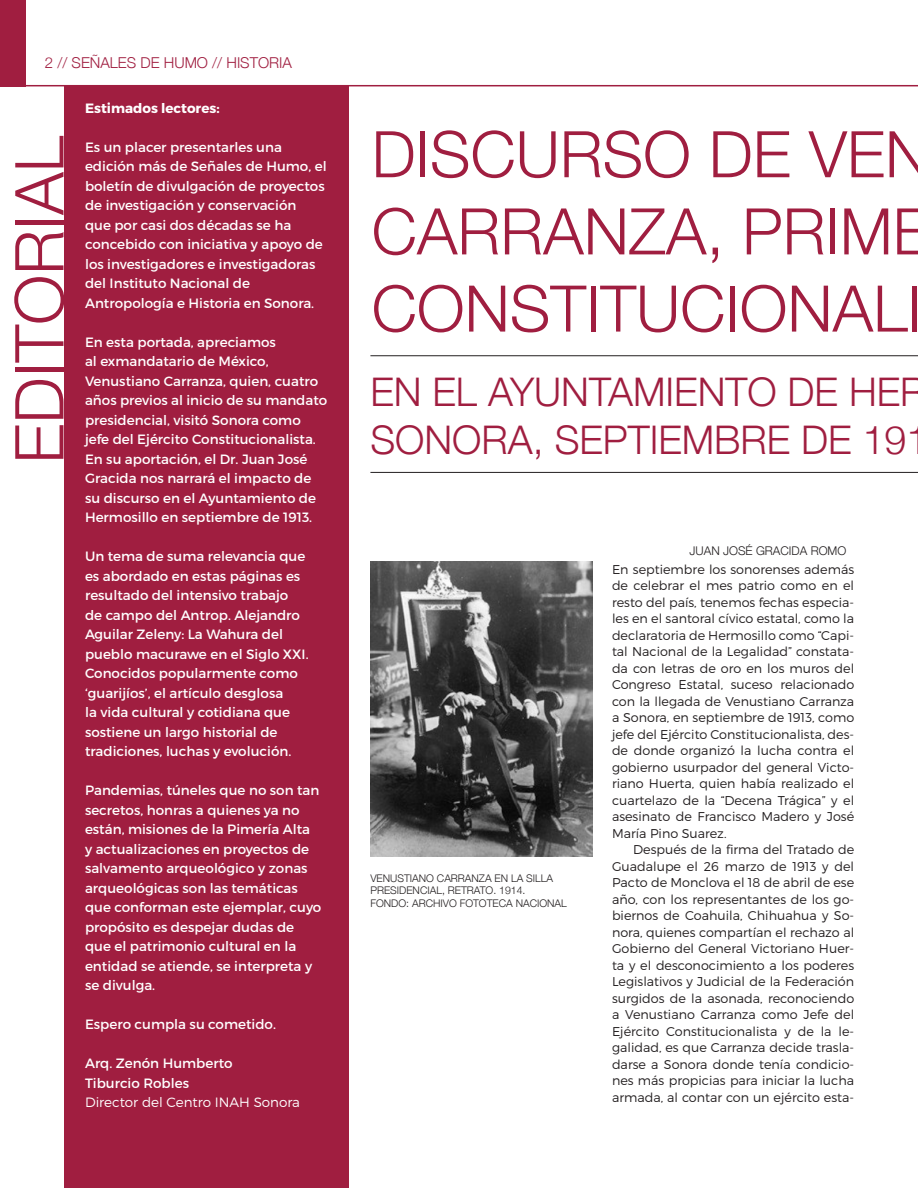
<style>
.page{position:relative;width:918px;height:1188px;background:#fff}
.page>*{position:absolute;margin:0;border:0;box-sizing:border-box;transform-origin:0 0}
.t1{font:300 67.5px "Helvetica Neue";color:#a01e40}
.Título{font:300 64.35px/77.1px "Helvetica Neue";color:#a01e40}
.Título-2{font:300 39.45px/47.4px "Helvetica Neue";color:#a01e40}
.t2{font:300 15px "Helvetica Neue";color:#a01e40}
.t3{font:13.5px/19.5px "Montserrat";color:#fff}
.t4{font:300 13.5px "Montserrat";color:#fff}
.t5{font:700 13.5px "Montserrat";color:#fff}
.t6{font:300 12.75px/16.5px "Montserrat";color:#231f20;text-align:justify}
.Autor{font:300 12px "Helvetica Neue";color:#231f20}
.Pie_de_foto{font:300 10.5px/12.6px "Helvetica Neue";color:#231f20}
</style>
<div class="page">
<div style="left:0;top:0;width:26px;height:86px;background:#a01e40"></div>
<hr style="left:0;top:85px;width:918px;height:1px;background:#a01e40">
<hr style="left:370px;top:355px;width:548px;height:1px;background:#231f20">
<hr style="left:370px;top:472px;width:548px;height:1px;background:#231f20">
<div style="left:64px;top:86px;width:284px;height:1102px;background:#a01e40"></div>
<img style="left:370px;top:561px;width:222px;height:296px">
<p class="t2" style="left:45px;top:50px;width:249px">2 // SEÑALES DE HUMO // HISTORIA</p>
<p class="t1" style="left:-15px;top:464px;width:329px;rotate:-90deg">EDITORIAL</p>
<p class="t5" style="left:85px;top:99px;width:136px">Estimados lectores:</p>
<p class="t3" style="left:85px;top:137px;width:243px">Es un placer presentarles una edición más de Señales de Humo, el boletín de divulgación de proyectos de investigación y conservación<br>que por casi dos décadas se ha concebido con iniciativa y apoyo de los investigadores e investigadoras del Instituto Nacional de<br>Antropología e Historia en Sonora.</p>
<p class="t3" style="left:85px;top:332px;width:244px">En esta portada, apreciamos<br>al exmandatario de México, Venustiano Carranza, quien, cuatro años previos al inicio de su mandato presidencial, visitó Sonora como jefe del Ejército Constitucionalista.<br>En su aportación, el Dr. Juan José Gracida nos narrará el impacto de su discurso en el Ayuntamiento de Hermosillo en septiembre de 1913.</p>
<p class="t3" style="left:85px;top:546px;width:225px">Un tema de suma relevancia que es abordado en estas páginas es resultado del intensivo trabajo de campo del Antrop. Alejandro<br>Aguilar Zeleny: La Wahura del pueblo macurawe en el Siglo XXI.<br>Conocidos popularmente como ‘guarijíos’, el artículo desglosa<br>la vida cultural y cotidiana que sostiene un largo historial de tradiciones, luchas y evolución.</p>
<p class="t3" style="left:85px;top:780px;width:238px">Pandemias, túneles que no son tan secretos, honras a quienes ya no están, misiones de la Pimería Alta<br>y actualizaciones en proyectos de salvamento arqueológico y zonas arqueológicas son las temáticas que conforman este ejemplar, cuyo propósito es despejar dudas de que el patrimonio cultural en la entidad se atiende, se interpreta y se divulga.</p>
<p class="t3" style="left:85px;top:1014px;width:192px">Espero cumpla su cometido.</p>
<p class="t3" style="left:85px;top:1053px;width:149px">Arq. Zenón Humberto</p>
<p class="t3" style="left:85px;top:1073px;width:105px">Tiburcio Robles</p>
<p class="t4" style="left:85px;top:1094px;width:216px">Director del Centro INAH Sonora</p>
<p class="Título" style="left:372px;top:111px;width:560px">DISCURSO DE VEN</p>
<p class="Título" style="left:372px;top:188px;width:561px">CARRANZA, PRIME<br>CONSTITUCIONALI</p>
<p class="Título-2" style="left:370px;top:366px;width:560px">EN EL AYUNTAMIENTO DE HER<br>SONORA, SEPTIEMBRE DE 191</p>
<p class="Pie_de_foto" style="left:370px;top:871px;width:184px">VENUSTIANO CARRANZA EN LA SILLA<br>PRESIDENCIAL, RETRATO. 1914.</p>
<p class="Pie_de_foto" style="left:370px;top:896px;width:198px">FONDO: ARCHIVO FOTOTECA NACIONAL</p>
<p class="Autor" style="left:690px;top:541px;width:158px">JUAN JOSÉ GRACIDA ROMO</p>
<p class="t6" style="left:612px;top:561px;width:244px">En septiembre los sonorenses además de celebrar el mes patrio como en el resto del país, tenemos fechas especia&shy;les en el santoral cívico estatal, como la declaratoria de Hermosillo como “Capi&shy;tal Nacional de la Legalidad” constata&shy;da con letras de oro en los muros del Congreso Estatal, suceso relacionado con la llegada de Venustiano Carranza a Sonora, en septiembre de 1913, como jefe del Ejército Constitucionalista, des&shy;de donde organizó la lucha contra el gobierno usurpador del general Victo&shy;riano Huerta, quien había realizado el cuartelazo de la “Decena Trágica” y el asesinato de Francisco Madero y José María Pino Suarez.</p>
<p class="t6" style="left:612px;top:841px;width:244px;text-indent:21px">Después de la firma del Tratado de Guadalupe el 26 marzo de 1913 y del Pacto de Monclova el 18 de abril de ese año, con los representantes de los go&shy;biernos de Coahuila, Chihuahua y So&shy;nora, quienes compartían el rechazo al Gobierno del General Victoriano Huer&shy;ta y el desconocimiento a los poderes Legislativos y Judicial de la Federación surgidos de la asonada, reconociendo a Venustiano Carranza como Jefe del Ejército Constitucionalista y de la le&shy;galidad, es que Carranza decide trasla&shy;darse a Sonora donde tenía condicio&shy;nes más propicias para iniciar la lucha armada, al contar con un ejército esta-</p>
</div>
